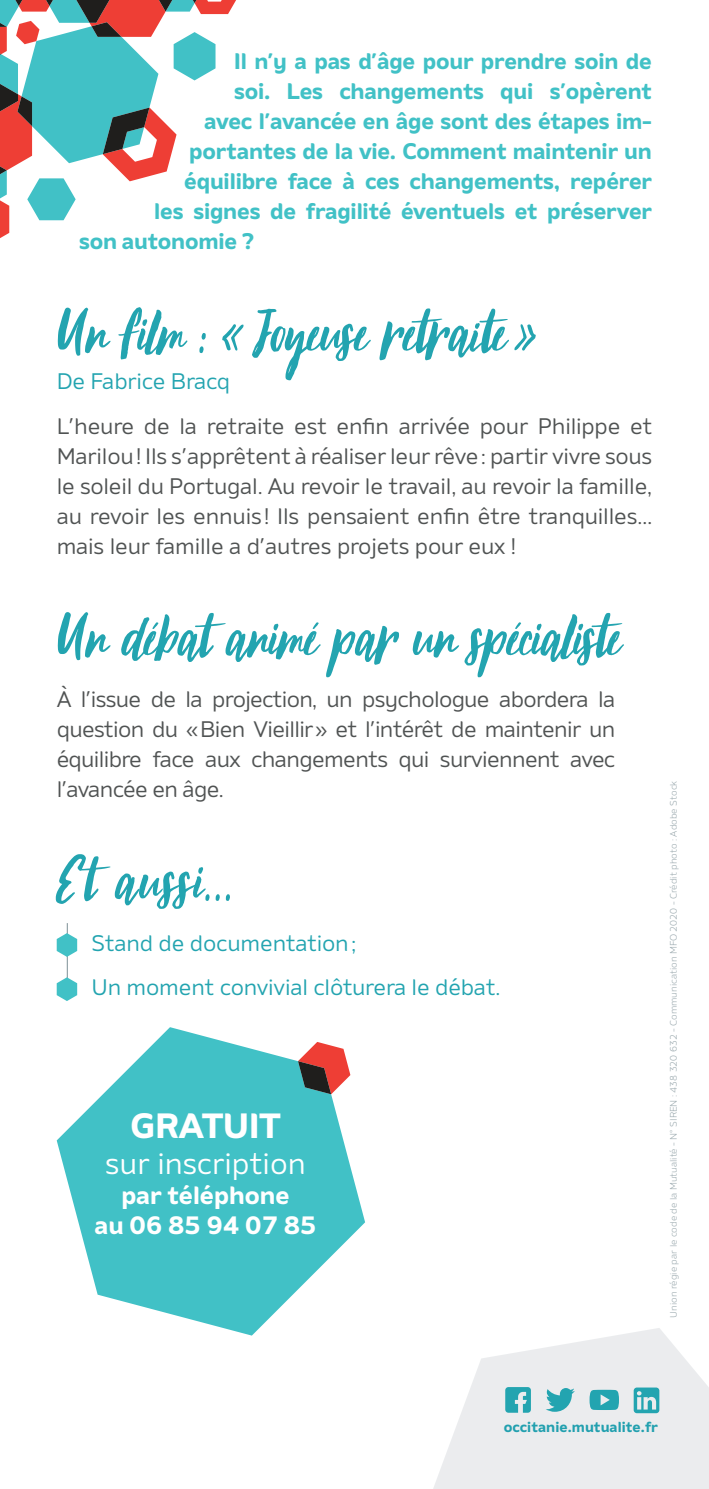
<style>
.page{position:relative;width:709px;height:1489px;background:#fff}
.page>*{position:absolute;margin:0;border:0;box-sizing:border-box;transform-origin:0 0}
.t1{font:75px "October Storm";color:#23a4b0}
.t2{font:700 35px "Amino";color:#fff}
.t3{font:30px "Amino";color:#fff}
.t4{font:700 25px/30px "Amino";color:#fff;text-align:center}
.t5{font:22.5px/30px "Amino";letter-spacing:-.03em;color:#505353;text-align:justify}
.t6{font:700 22.5px "Amino";letter-spacing:-.01em;color:#41c1c6}
.t7{font:22.5px/44.2px "Amino";letter-spacing:-.01em;color:#23a4b0}
.t8{font:700 14.5px "Amino";color:#22a0af}
.t9{font:300 9.5px "Amino";color:#96a5aa}
</style>
<div class="page">
<svg style="left:0;top:0;width:236px;height:238px"></svg>
<svg style="left:434px;top:1328px;width:275px;height:160px;fill:#ebecee"></svg>
<svg style="left:545px;top:1387px;width:30px;height:24px"></svg>
<svg style="left:589px;top:1389px;width:30px;height:20px"></svg>
<svg style="left:505px;top:1386px;width:26px;height:26px"></svg>
<svg style="left:633px;top:1387px;width:26px;height:25px"></svg>
<hr style="left:67px;top:923px;width:1px;height:71px;background:#96a5aa">
<svg style="left:57px;top:933px;width:20px;height:23px"></svg>
<svg style="left:57px;top:977px;width:20px;height:24px"></svg>
<svg style="left:57px;top:1027px;width:308px;height:308px;fill:#41c1c6"></svg>
<svg style="left:298px;top:1041px;width:52px;height:53px"></svg>
<p class="t6" style="left:234px;top:47px;width:419px">Il n’y a pas d’âge pour prendre soin de</p>
<p class="t6" style="left:234px;top:77px;width:419px">soi. Les changements qui s’opèrent</p>
<p class="t6" style="left:204px;top:107px;width:449px">avec l’avancée en âge sont des étapes im-</p>
<p class="t6" style="left:189px;top:137px;width:464px">portantes de la vie. Comment maintenir un</p>
<p class="t6" style="left:184px;top:167px;width:469px">équilibre face à ces changements, repérer</p>
<p class="t6" style="left:154px;top:197px;width:499px">les signes de fragilité éventuels et préserver</p>
<p class="t6" style="left:79px;top:227px;width:177px">son autonomie ?</p>
<h1 class="t1" style="left:57px;top:296px;width:482px">Un film : «Joyeuse retraite»</h1>
<p class="t7" style="left:57px;top:358px;width:175px">De Fabrice Bracq</p>
<p class="t5" style="left:57px;top:410px;width:597px">L’heure de la retraite est enfin arrivée pour Philippe et Marilou! Ils s’apprêtent à réaliser leur rêve: partir vivre sous le soleil du Portugal. Au revoir le travail, au revoir la famille, au revoir les ennuis! Ils pensaient enfin être tranquilles… mais leur famille a d’autres projets pour eux !</p>
<h1 class="t1" style="left:57px;top:600px;width:564px">Un débat animé par un spécialiste</h1>
<p class="t5" style="left:57px;top:684px;width:560px">À l’issue de la projection, un psychologue abordera la question du «Bien Vieillir» et l’intérêt de maintenir un équilibre face aux changements qui surviennent avec l’avancée en âge.</p>
<h1 class="t1" style="left:57px;top:843px;width:177px">Et aussi...</h1>
<p class="t7" style="left:91px;top:920px;width:410px">Stand de documentation;<br>Un moment convivial clôturera le débat.</p>
<h2 class="t2" style="left:131px;top:1103px;width:47px">GRATUIT</h2>
<h3 class="t3" style="left:105px;top:1145px;width:202px">sur inscription</h3>
<p class="t4" style="left:95px;top:1179px;width:223px">par téléphone<br>au 06 85 94 07 85</p>
<p class="t9" style="left:668px;top:1317px;width:538px;rotate:-90deg">Union régie par le code de la Mutualité - N° SIREN : 438 320 632 - Communication MFO 2020 - Crédit photo : Adobe Stock</p>
<p class="t8" style="left:503px;top:1417px;width:156px">occitanie.mutualite.fr</p>
</div>
